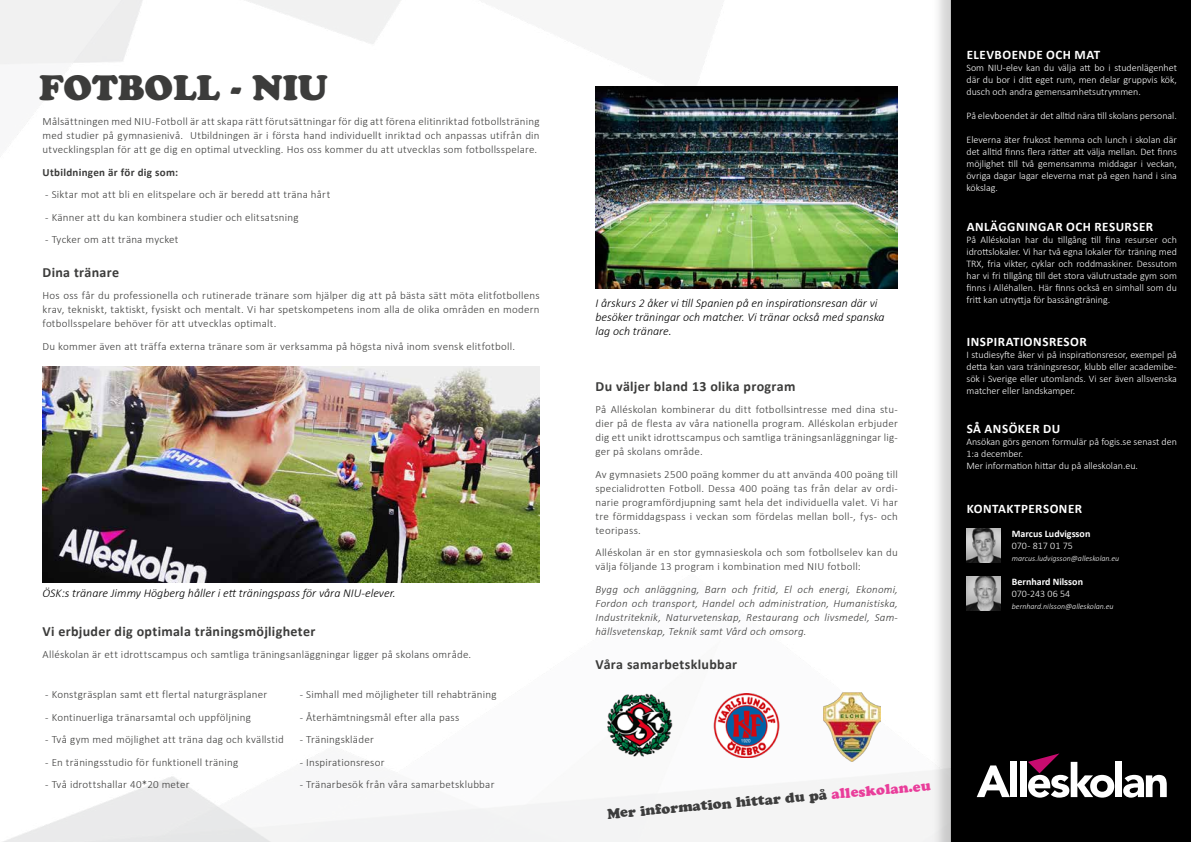
<style>
.page{position:relative;width:1191px;height:842px;background:#fff}
.page>*{position:absolute;margin:0;border:0;box-sizing:border-box;transform-origin:0 0}
.t1{font:35px "Cooper Black Std";color:#3c3c3b}
.t2{font:700 14px "Calibri";letter-spacing:.02em;color:#3c3c3b}
.t3{font:14px "Cooper Black Std";color:#000}
.t4{font:700 13px "Calibri";letter-spacing:.04em;color:#fff}
.t5{font:italic 300 12px/14.4px "Calibri";color:#000}
.t6{font:300 11px/14px "Calibri";letter-spacing:.02em;color:#3c3c3b;text-align:justify}
.t7{font:italic 300 11px/14px "Calibri";letter-spacing:.02em;color:#3c3c3b;text-align:justify}
.t8{font:700 11px "Calibri";letter-spacing:.025em;color:#3c3c3b}
.t9{font:300 10px/12px "Calibri";color:#fff;text-align:justify}
.t10{font:700 10px "Calibri";color:#fff}
.t11{font:italic 300 8px "Calibri";color:#fff}
.s1{color:#e6007d}
</style>
<div class="page">
<img style="left:0;top:0;width:931px;height:842px">
<div style="left:931px;top:0;width:260px;height:842px;background:#000;opacity:.17"></div>
<div style="left:951px;top:0;width:240px;height:842px;background:#000"></div>
<img style="left:966px;top:529px;width:34px;height:34px">
<img style="left:966px;top:576px;width:34px;height:34px">
<svg style="left:976px;top:765px;width:33px;height:32px"></svg>
<div style="left:1010px;top:762px;width:7px;height:35px;background:#fff"></div>
<div style="left:1019px;top:762px;width:7px;height:35px;background:#fff"></div>
<div style="left:1115px;top:762px;width:7px;height:35px;background:#fff"></div>
<svg style="left:1123px;top:775px;width:43px;height:23px"></svg>
<svg style="left:1028px;top:753px;width:86px;height:45px"></svg>
<img style="left:595px;top:87px;width:303px;height:201px">
<img style="left:43px;top:366px;width:496px;height:217px">
<img style="left:595px;top:683px;width:92px;height:82px">
<img style="left:701px;top:694px;width:91px;height:64px">
<img style="left:824px;top:692px;width:56px;height:70px">
<h1 class="t1" style="left:39px;top:66px;width:290px">FOTBOLL - NIU</h1>
<p class="t6" style="left:43px;top:114px;width:498px">Målsättningen med NIU-Fotboll är att skapa rätt förutsättningar för dig att förena elitinriktad fotbollsträning med studier på gymnasienivå. Utbildningen är i första hand individuellt inriktad och anpassas utifrån din utvecklingsplan för att ge dig en optimal utveckling. Hos oss kommer du att utvecklas som fotbollsspelare.</p>
<p class="t8" style="left:43px;top:164px;width:137px">Utbildningen är för dig som:</p>
<p class="t6" style="left:45px;top:187px;width:286px">- Siktar mot att bli en elitspelare och är beredd att träna hårt</p>
<p class="t6" style="left:45px;top:210px;width:255px">- Känner att du kan kombinera studier och elitsatsning</p>
<p class="t6" style="left:45px;top:232px;width:135px">- Tycker om att träna mycket</p>
<p class="t2" style="left:43px;top:262px;width:78px">Dina tränare</p>
<p class="t6" style="left:43px;top:289px;width:498px">Hos oss får du professionella och rutinerade tränare som hjälper dig att på bästa sätt möta elitfotbollens krav, tekniskt, taktiskt, fysiskt och mentalt. Vi har spetskompetens inom alla de olika områden en modern fotbollsspelare behöver för att utvecklas optimalt.</p>
<p class="t6" style="left:43px;top:339px;width:474px">Du kommer även att träffa externa tränare som är verksamma på högsta nivå inom svensk elitfotboll.</p>
<p class="t5" style="left:43px;top:586px;width:355px">ÖSK:s tränare Jimmy Högberg håller i ett träningspass för våra NIU-elever.</p>
<p class="t2" style="left:43px;top:621px;width:274px">Vi erbjuder dig optimala träningsmöjligheter</p>
<p class="t6" style="left:43px;top:647px;width:430px">Alléskolan är ett idrottscampus och samtliga träningsanläggningar ligger på skolans område.</p>
<p class="t6" style="left:45px;top:687px;width:223px">- Konstgräsplan samt ett flertal naturgräsplaner</p>
<p class="t6" style="left:45px;top:710px;width:207px">- Kontinuerliga tränarsamtal och uppföljning</p>
<p class="t6" style="left:45px;top:732px;width:240px">- Två gym med möjlighet att träna dag och kvällstid</p>
<p class="t6" style="left:45px;top:755px;width:194px">- En träningsstudio för funktionell träning</p>
<p class="t6" style="left:45px;top:777px;width:146px">- Två idrottshallar 40*20 meter</p>
<p class="t6" style="left:300px;top:687px;width:198px">- Simhall med möjligheter till rehabträning</p>
<p class="t6" style="left:300px;top:710px;width:161px">- Återhämtningsmål efter alla pass</p>
<p class="t6" style="left:300px;top:732px;width:75px">- Träningskläder</p>
<p class="t6" style="left:300px;top:755px;width:86px">- Inspirationsresor</p>
<p class="t6" style="left:300px;top:777px;width:196px">- Tränarbesök från våra samarbetsklubbar</p>
<p class="t5" style="left:595px;top:295px;width:291px">I årskurs 2 åker vi till Spanien på en inspirationsresan där vi besöker träningar och matcher. Vi tränar också med spanska lag och tränare.</p>
<p class="t2" style="left:595px;top:376px;width:201px">Du väljer bland 13 olika program</p>
<p class="t6" style="left:595px;top:403px;width:304px">På Alléskolan kombinerar du ditt fotbollsintresse med dina stu&shy;dier på de flesta av våra nationella program. Alléskolan erbjuder dig ett unikt idrottscampus och samtliga träningsanläggningar lig&shy;ger på skolans område.</p>
<p class="t6" style="left:595px;top:467px;width:304px">Av gymnasiets 2500 poäng kommer du att använda 400 poäng till specialidrotten Fotboll. Dessa 400 poäng tas från delar av ordi&shy;narie programfördjupning samt hela det individuella valet. Vi har tre förmiddagspass i veckan som fördelas mellan boll-, fys- och teoripass.</p>
<p class="t6" style="left:595px;top:546px;width:304px">Alléskolan är en stor gymnasieskola och som fotbollselev kan du välja följande 13 program i kombination med NIU fotboll:</p>
<p class="t7" style="left:595px;top:582px;width:304px">Bygg och anläggning, Barn och fritid, El och energi, Ekonomi, Fordon och transport, Handel och administration, Humanistiska, Industriteknik, Naturvetenskap, Restaurang och livsmedel, Sam&shy;hällsvetenskap, Teknik samt Vård och omsorg.</p>
<p class="t2" style="left:595px;top:654px;width:143px">Våra samarbetsklubbar</p>
<p class="t4" style="left:966px;top:45px;width:135px">ELEVBOENDE OCH MAT</p>
<p class="t9" style="left:966px;top:61px;width:212px">Som NIU-elev kan du välja att bo i studenlägenhet där du bor i ditt eget rum, men delar gruppvis kök, dusch och andra gemensamhetsutrymmen.</p>
<p class="t9" style="left:966px;top:109px;width:212px">På elevboendet är det alltid nära till skolans personal.</p>
<p class="t9" style="left:966px;top:133px;width:212px">Eleverna äter frukost hemma och lunch i skolan där det alltid finns flera rätter att välja mellan. Det finns möjlighet till två gemensamma middagar i veckan, övriga dagar lagar eleverna mat på egen hand i sina kökslag.</p>
<p class="t4" style="left:966px;top:217px;width:188px">ANLÄGGNINGAR OCH RESURSER</p>
<p class="t9" style="left:966px;top:233px;width:212px">På Alléskolan har du tillgång till fina resurser och idrottslokaler. Vi har två egna lokaler för träning med TRX, fria vikter, cyklar och roddmaskiner. Dessutom har vi fri tillgång till det stora välutrustade gym som finns i Alléhallen. Här finns också en simhall som du fritt kan utnyttja för bassängträning.</p>
<p class="t4" style="left:966px;top:332px;width:122px">INSPIRATIONSRESOR</p>
<p class="t9" style="left:966px;top:348px;width:212px">I studiesyfte åker vi på inspirationsresor, exempel på detta kan vara träningsresor, klubb eller academibe&shy;sök i Sverige eller utomlands. Vi ser även allsvenska matcher eller landskamper.</p>
<p class="t4" style="left:966px;top:420px;width:95px">SÅ ANSÖKER DU</p>
<p class="t9" style="left:966px;top:436px;width:212px;text-align:left">Ansökan görs genom formulär på fogis.se senast den<br>1:a december.<br>Mer information hittar du på alleskolan.eu.</p>
<p class="t4" style="left:966px;top:499px;width:117px">KONTAKTPERSONER</p>
<p class="t10" style="left:1011px;top:526px;width:80px">Marcus Ludvigsson</p>
<p class="t9" style="left:1011px;top:539px;width:62px">070 - 817 01 75</p>
<p class="t11" style="left:1011px;top:553px;width:109px">marcus.ludvigsson@alleskolan.eu</p>
<p class="t10" style="left:1011px;top:574px;width:73px">Bernhard Nilsson</p>
<p class="t9" style="left:1011px;top:587px;width:60px">070-243 06 54</p>
<p class="t11" style="left:1011px;top:601px;width:103px">bernhard.nilsson@alleskolan.eu</p>
<p class="t3" style="left:606px;top:805px;width:326px;rotate:-5deg">Mer information hittar du på <span class="s1">alleskolan.eu</span></p>
</div>
